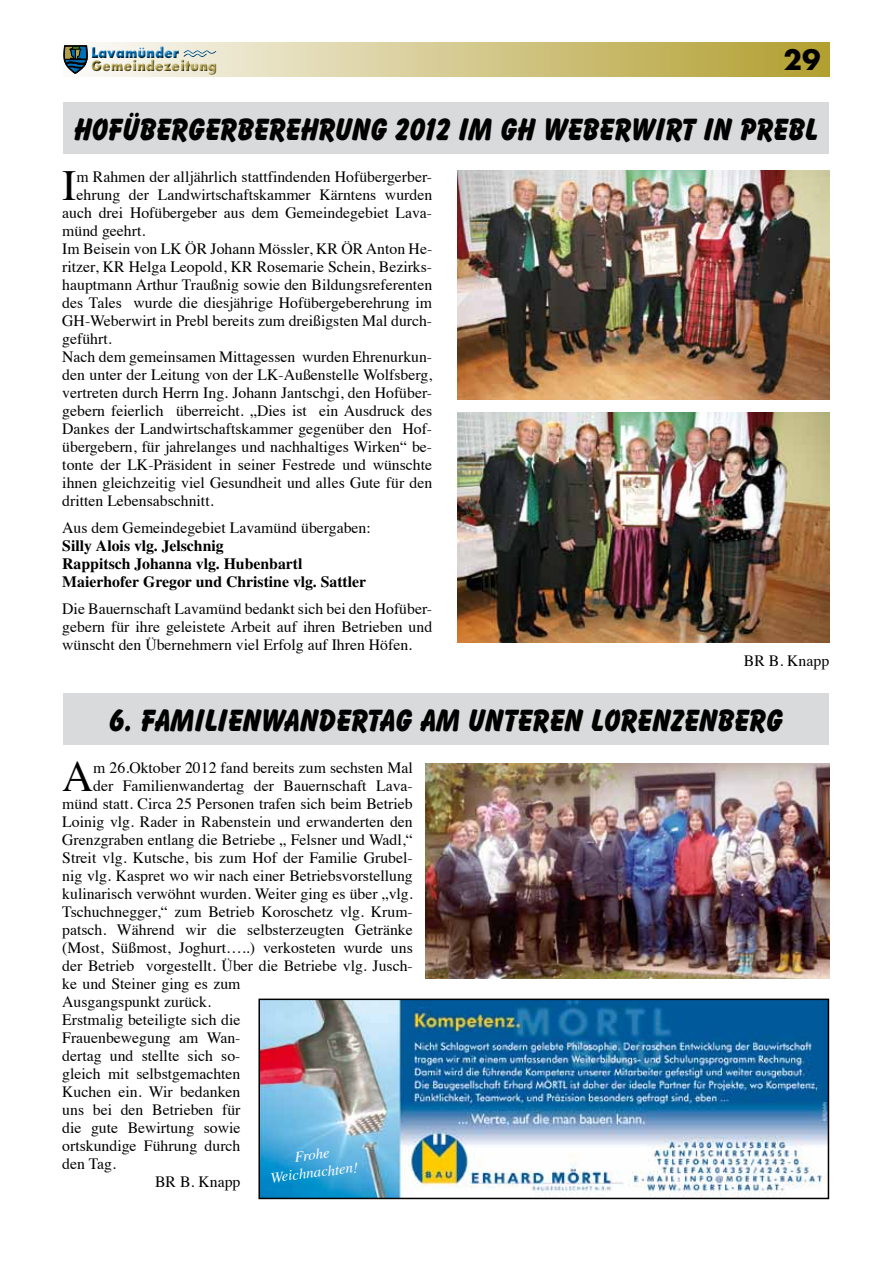
<style>
.page{position:relative;width:893px;height:1263px;background:#fff}
.page>*{position:absolute;margin:0;border:0;box-sizing:border-box;transform-origin:0 0}
.t1{font:42.9px "Times";color:#000}
.t2{font:800 31.5px "Balloon BT";color:#000;scale:.95 1}
.t3{font:700 27px "Futura";color:#000}
.t4{font:15.75px/18px "Times";color:#000;text-align:justify}
.t5{font:700 15.75px/18px "Times";color:#000}
.t6{font:italic 15px/18px "Times";color:#fff;text-align:center}
.t7{font:800 14.4px "Futura";color:#b1a048;scale:.87 1}
.t8{font:800 14.4px "Futura";color:#0070b8;scale:.87 1}
</style>
<div class="page">
<svg style="left:64px;top:43px;width:765px;height:34px;background:#cfc482"></svg>
<svg style="left:64px;top:46px;width:23px;height:27px"></svg>
<div style="left:90px;top:44px;width:91px;height:15px;background:#f5f3e8"></div>
<div style="left:90px;top:45px;width:91px;height:15px;background:#000;opacity:.75"></div>
<div style="left:89px;top:57px;width:129px;height:18px;background:#fff;opacity:.75"></div>
<div style="left:90px;top:58px;width:129px;height:19px;background:#000;opacity:.75"></div>
<div style="left:183px;top:49px;width:34px;height:8px;background:#efebd7"></div>
<div style="left:183px;top:50px;width:34px;height:10px;background:#000;opacity:.75"></div>
<div style="left:64px;top:102px;width:765px;height:51px;background:#d9dadb"></div>
<div style="left:64px;top:693px;width:765px;height:51px;background:#d9dadb"></div>
<img style="left:458px;top:412px;width:371px;height:230px">
<img style="left:458px;top:170px;width:371px;height:230px">
<img style="left:426px;top:763px;width:403px;height:215px">
<img style="left:261px;top:1001px;width:565px;height:195px">
<div style="left:258px;top:998px;width:571px;height:201px;border:2px solid #000"></div>
<p class="t8" style="left:91px;top:43px;width:103px">Lavamünder</p>
<p class="t7" style="left:91px;top:57px;width:146px">Gemeindezeitung</p>
<h2 class="t2" style="left:75px;top:110px;width:784px">HOFÜBERGERBEREHRUNG 2012 IM GH WEBERWIRT IN PREBL</h2>
<h3 class="t3" style="left:784px;top:42px;width:39px">29</h3>
<h1 class="t1" style="left:62px;top:145px;width:16px">I</h1>
<p class="t4" style="left:77px;top:166px;width:357px">m Rahmen der alljährlich stattfindenden Hofübergerber-</p>
<p class="t4" style="left:77px;top:184px;width:357px">ehrung der Landwirtschaftskammer Kärntens wurden</p>
<p class="t4" style="left:62px;top:202px;width:371px">auch drei Hofübergeber aus dem Gemeindegebiet Lava-</p>
<p class="t4" style="left:62px;top:220px;width:85px">münd geehrt.</p>
<p class="t4" style="left:62px;top:238px;width:371px">Im Beisein von LK ÖR Johann Mössler, KR ÖR Anton He-</p>
<p class="t4" style="left:62px;top:256px;width:371px">ritzer, KR Helga Leopold, KR Rosemarie Schein, Bezirks-</p>
<p class="t4" style="left:62px;top:274px;width:371px">hauptmann Arthur Traußnig sowie den Bildungsreferenten</p>
<p class="t4" style="left:62px;top:292px;width:371px">des Tales wurde die diesjährige Hofübergeberehrung im</p>
<p class="t4" style="left:62px;top:310px;width:371px">GH-Weberwirt in Prebl bereits zum dreißigsten Mal durch-</p>
<p class="t4" style="left:62px;top:328px;width:51px">geführt.</p>
<p class="t4" style="left:62px;top:346px;width:371px">Nach dem gemeinsamen Mittagessen wurden Ehrenurkun-</p>
<p class="t4" style="left:62px;top:364px;width:371px">den unter der Leitung von der LK-Außenstelle Wolfsberg,</p>
<p class="t4" style="left:62px;top:382px;width:371px">vertreten durch Herrn Ing. Johann Jantschgi, den Hofüber-</p>
<p class="t4" style="left:62px;top:400px;width:371px">gebern feierlich überreicht. „Dies ist ein Ausdruck des</p>
<p class="t4" style="left:62px;top:418px;width:371px">Dankes der Landwirtschaftskammer gegenüber den Hof-</p>
<p class="t4" style="left:62px;top:436px;width:371px">übergebern, für jahrelanges und nachhaltiges Wirken“ be-</p>
<p class="t4" style="left:62px;top:454px;width:371px">tonte der LK-Präsident in seiner Festrede und wünschte</p>
<p class="t4" style="left:62px;top:472px;width:371px">ihnen gleichzeitig viel Gesundheit und alles Gute für den</p>
<p class="t4" style="left:62px;top:490px;width:153px">dritten Lebensabschnitt.</p>
<p class="t4" style="left:62px;top:517px;width:310px">Aus dem Gemeindegebiet Lavamünd übergaben:</p>
<p class="t5" style="left:62px;top:536px;width:305px">Silly Alois vlg. Jelschnig<br>Rappitsch Johanna vlg. Hubenbartl<br>Maierhofer Gregor und Christine vlg. Sattler</p>
<p class="t4" style="left:62px;top:598px;width:371px">Die Bauernschaft Lavamünd bedankt sich bei den Hofüber&shy;gebern für ihre geleistete Arbeit auf ihren Betrieben und wünscht den Übernehmern viel Erfolg auf Ihren Höfen.</p>
<p class="t4" style="left:744px;top:650px;width:87px">BR B. Knapp</p>
<h2 class="t2" style="left:109px;top:701px;width:711px">6. FAMILIENWANDERTAG AM UNTEREN LORENZENBERG</h2>
<h1 class="t1" style="left:62px;top:736px;width:33px">A</h1>
<p class="t4" style="left:93px;top:757px;width:321px">m 26.Oktober 2012 fand bereits zum sechsten Mal</p>
<p class="t4" style="left:93px;top:775px;width:321px">der Familienwandertag der Bauernschaft Lava-</p>
<p class="t4" style="left:62px;top:793px;width:352px">münd statt. Circa 25 Personen trafen sich beim Betrieb</p>
<p class="t4" style="left:62px;top:811px;width:352px">Loinig vlg. Rader in Rabenstein und erwanderten den</p>
<p class="t4" style="left:62px;top:829px;width:352px">Grenzgraben entlang die Betriebe „ Felsner und Wadl,“</p>
<p class="t4" style="left:62px;top:847px;width:352px">Streit vlg. Kutsche, bis zum Hof der Familie Grubel-</p>
<p class="t4" style="left:62px;top:865px;width:352px">nig vlg. Kaspret wo wir nach einer Betriebsvorstellung</p>
<p class="t4" style="left:62px;top:883px;width:352px">kulinarisch verwöhnt wurden. Weiter ging es über „vlg.</p>
<p class="t4" style="left:62px;top:901px;width:352px">Tschuchnegger,“ zum Betrieb Koroschetz vlg. Krum-</p>
<p class="t4" style="left:62px;top:919px;width:352px">patsch. Während wir die selbsterzeugten Getränke</p>
<p class="t4" style="left:62px;top:937px;width:352px">(Most, Süßmost, Joghurt…..) verkosteten wurde uns</p>
<p class="t4" style="left:62px;top:955px;width:352px">der Betrieb vorgestellt. Über die Betriebe vlg. Jusch-</p>
<p class="t4" style="left:62px;top:973px;width:180px">ke und Steiner ging es zum</p>
<p class="t4" style="left:62px;top:991px;width:150px">Ausgangspunkt zurück.</p>
<p class="t4" style="left:62px;top:1009px;width:180px">Erstmalig beteiligte sich die</p>
<p class="t4" style="left:62px;top:1027px;width:180px">Frauenbewegung am Wan-</p>
<p class="t4" style="left:62px;top:1045px;width:180px">dertag und stellte sich so-</p>
<p class="t4" style="left:62px;top:1063px;width:180px">gleich mit selbstgemachten</p>
<p class="t4" style="left:62px;top:1081px;width:180px">Kuchen ein. Wir bedanken</p>
<p class="t4" style="left:62px;top:1099px;width:180px">uns bei den Betrieben für</p>
<p class="t4" style="left:62px;top:1117px;width:180px">die gute Bewirtung sowie</p>
<p class="t4" style="left:62px;top:1135px;width:180px">ortskundige Führung durch</p>
<p class="t4" style="left:62px;top:1153px;width:55px">den Tag.</p>
<p class="t4" style="left:155px;top:1171px;width:87px">BR B. Knapp</p>
<p class="t6" style="left:267px;top:1151px;width:90px;rotate:-7deg">Frohe<br>Weichnachten!</p>
</div>
